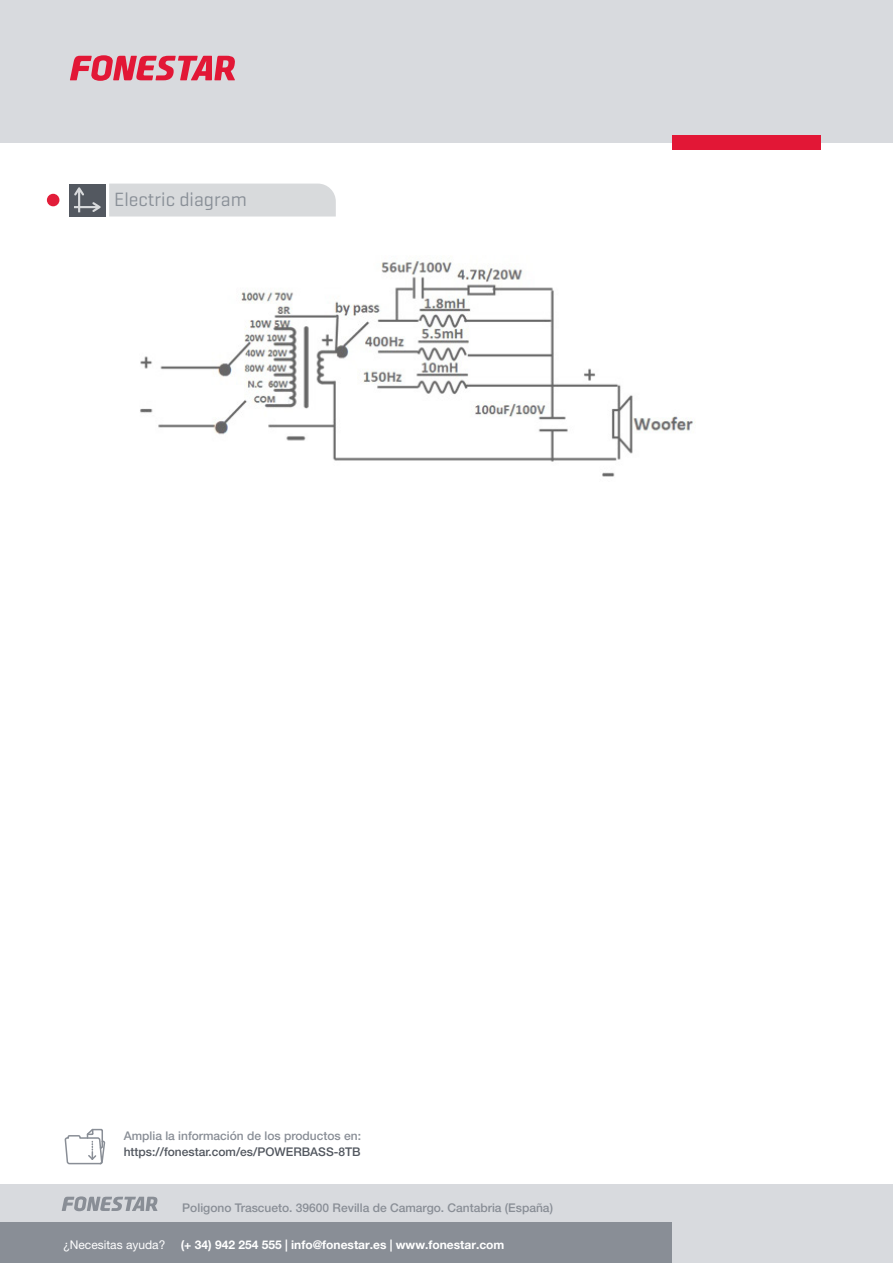
<style>
.page{position:relative;width:893px;height:1263px;background:#fff}
.page>*{position:absolute;margin:0;border:0;box-sizing:border-box;transform-origin:0 0}
.t1{font:19.5px "Geogrotesque";color:#898f97}
.t2{font:500 12px "Helvetica Neue LT Pro";color:#898e96}
.t3{font:700 12px "Helvetica Neue LT Pro";color:#fff}
.t4{font:500 12px "Helvetica Neue LT Pro";color:#52575f}
.t5{font:12px "Helvetica Neue LT Pro";color:#fff}
</style>
<div class="page">
<div style="left:0;top:0;width:893px;height:142px;background:#d8dade"></div>
<div style="left:0;top:1185px;width:893px;height:78px;background:#d8dade"></div>
<div style="left:0;top:1222px;width:672px;height:41px;background:#898e96"></div>
<svg style="left:62px;top:1196px;width:96px;height:15px"></svg>
<svg style="left:64px;top:1128px;width:41px;height:37px"></svg>
<svg style="left:70px;top:55px;width:165px;height:26px"></svg>
<div style="left:672px;top:135px;width:148px;height:14px;background:#e21736"></div>
<img style="left:140px;top:261px;width:554px;height:216px">
<div style="left:109px;top:184px;width:227px;height:33px;background:#d8dadc"></div>
<div style="left:69px;top:184px;width:37px;height:33px;background:#535860"></div>
<svg style="left:74px;top:187px;width:27px;height:25px"></svg>
<div style="left:47px;top:194px;width:12px;height:12px;background:#e21d39;border-radius:50%"></div>
<h1 class="t1" style="left:114px;top:187px;width:134px">Electric diagram</h1>
<p class="t2" style="left:124px;top:1128px;width:239px">Amplia la información de los productos en:</p>
<p class="t4" style="left:124px;top:1145px;width:238px">https://fonestar.com/es/POWERBASS-8TB</p>
<p class="t2" style="left:182px;top:1200px;width:372px">Poligono Trascueto. 39600 Revilla de Camargo. Cantabria (España)</p>
<p class="t5" style="left:63px;top:1238px;width:104px">¿Necesitas ayuda?</p>
<p class="t3" style="left:181px;top:1237px;width:325px">(+ 34) 942 254 555 | info@fonestar.es | www.fonestar.com</p>
</div>
